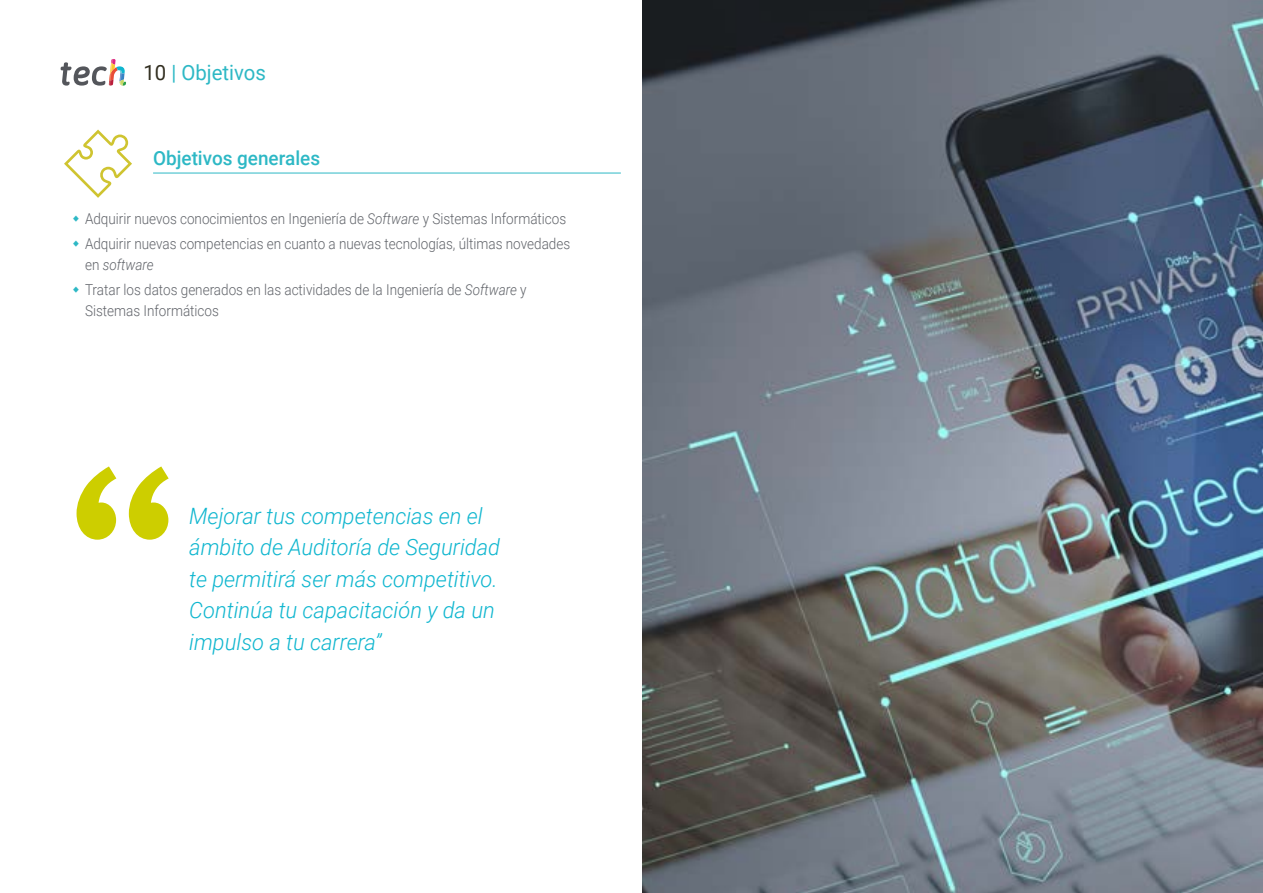
<style>
.page{position:relative;width:1263px;height:893px;background:#fff}
.page>*{position:absolute;margin:0;border:0;box-sizing:border-box;transform-origin:0 0}
.t1{font:italic 300 22.5px/31.5px "Roboto";color:#0fb6cf}
.t2{font:21px "Roboto";color:#2db8c5}
.t3{font:500 19.5px "Roboto";color:#2db8c5}
.t4{font:300 15px/25.2px "Roboto";color:#61646a;scale:.9 1}
.s1{color:#312e20}
.s2{font-style:italic}
</style>
<div class="page">
<svg style="left:64px;top:130px;width:68px;height:68px"></svg>
<img style="left:642px;top:0;width:621px;height:893px">
<svg style="left:61px;top:59px;width:65px;height:27px"></svg>
<svg style="left:77px;top:466px;width:92px;height:74px"></svg>
<hr style="left:153px;top:173px;width:468px;height:1px;background:#2db8c5">
<h2 class="t2" style="left:144px;top:57px;width:124px"><span class="s1">10</span> | Objetivos</h2>
<h3 class="t3" style="left:153px;top:144px;width:169px">Objetivos generales</h3>
<p class="t4" style="left:85px;top:205px;width:541px">Adquirir nuevos conocimientos en Ingeniería de <span class="s2">Software</span> y Sistemas Informáticos<br>Adquirir nuevas competencias en cuanto a nuevas tecnologías, últimas novedades</p>
<p class="t4" style="left:85px;top:251px;width:492px">en <span class="s2">software<br></span>Tratar los datos generados en las actividades de la Ingeniería de <span class="s2">Software</span> y</p>
<p class="t4" style="left:85px;top:298px;width:150px">Sistemas Informáticos</p>
<h1 class="t1" style="left:189px;top:499px;width:312px">Mejorar tus competencias en el ámbito de Auditoría de Seguridad te permitirá ser más competitivo.<br>Continúa tu capacitación y da un impulso a tu carrera”</h1>
</div>
